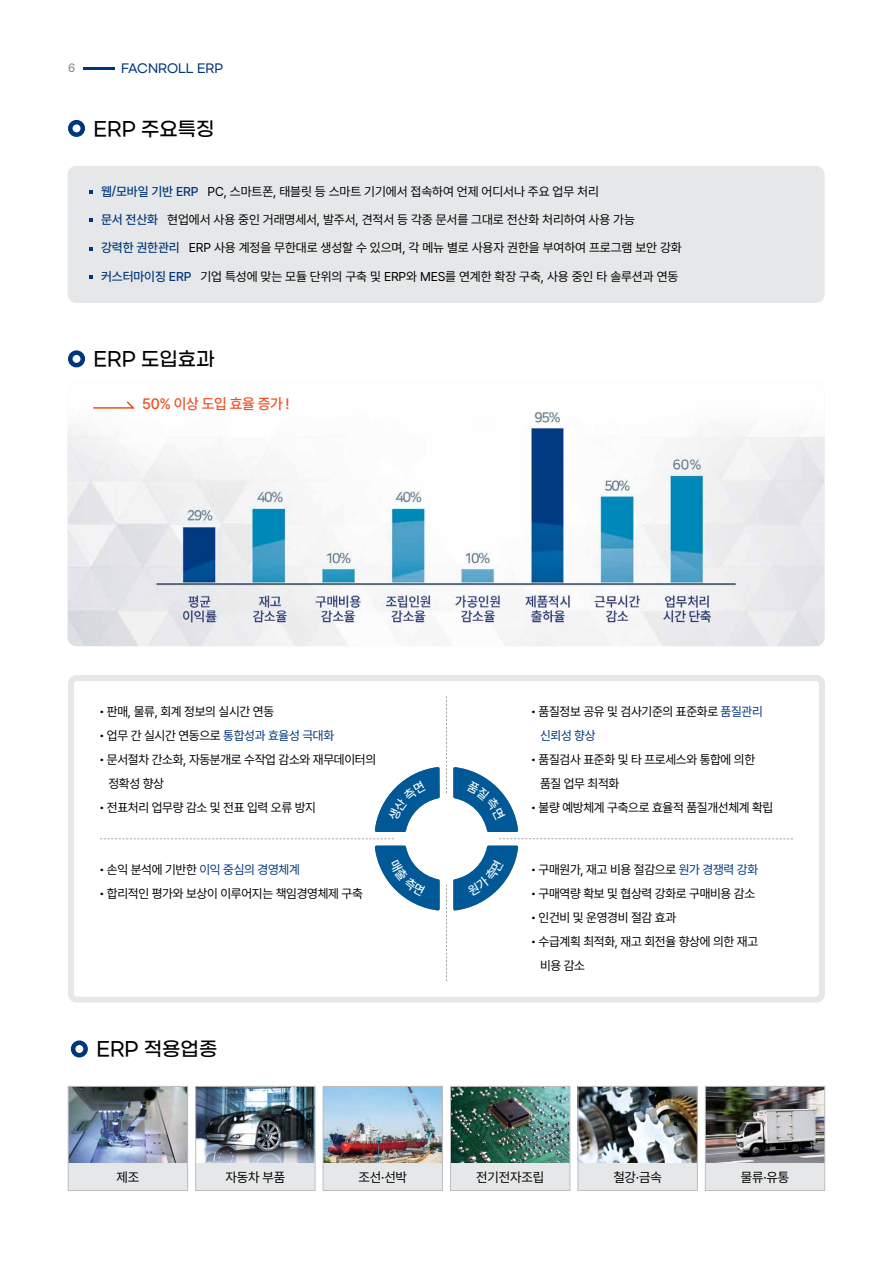
<style>
.page{position:relative;width:893px;height:1263px;background:#fff}
.page>*{position:absolute;margin:0;border:0;box-sizing:border-box;transform-origin:0 0}
.t1{font:500 19.5px "Gmarket Sans";color:#000}
.t2{font:500 15px "Pretendard";letter-spacing:-.025em;color:#f04e22}
.t3{font:13.5px "Pretendard";letter-spacing:-.01em;color:#000}
.t4{font:12.75px/24px "Pretendard";letter-spacing:-.025em;color:#000}
.t5{font:12.75px "Pretendard";color:#00367b}
.t6{font:500 12px "Gmarket Sans";color:#00367b}
.t7{font:12px "Pretendard";color:#808284}
.s1{font-weight:500;color:#00367b}
.s2{font-weight:900;font-size:13.5px}
.s3{color:#00367b}
</style>
<div class="page">
<div style="left:68px;top:120px;width:17px;height:17px;border:4px solid #00367b;border-radius:50%"></div>
<div style="left:68px;top:675px;width:757px;height:327px;border:6px solid #e6e7e8;border-radius:6px"></div>
<img style="left:68px;top:412px;width:757px;height:234px">
<div style="left:68px;top:350px;width:17px;height:17px;border:4px solid #00367b;border-radius:50%"></div>
<svg style="left:93px;top:401px;width:42px;height:8px"></svg>
<img style="left:577px;top:1086px;width:121px;height:105px">
<div style="left:71px;top:1040px;width:17px;height:17px;border:4px solid #00367b;border-radius:50%"></div>
<img style="left:195px;top:1086px;width:120px;height:105px">
<img style="left:450px;top:1086px;width:120px;height:105px">
<img style="left:68px;top:1086px;width:120px;height:105px">
<img style="left:323px;top:1086px;width:120px;height:105px">
<img style="left:705px;top:1086px;width:120px;height:105px">
<div style="left:68px;top:166px;width:757px;height:137px;background:#e6e7e8;border-radius:9px"></div>
<svg style="left:89px;top:190px;width:4px;height:4px"></svg>
<svg style="left:89px;top:247px;width:4px;height:3px"></svg>
<svg style="left:89px;top:218px;width:4px;height:4px"></svg>
<svg style="left:89px;top:275px;width:4px;height:3px"></svg>
<svg style="left:83px;top:67px;width:32px;height:2px"></svg>
<svg style="left:100px;top:696px;width:693px;height:285px"></svg>
<p class="t7" style="left:68px;top:59px;width:9px">6</p>
<p class="t6" style="left:121px;top:62px;width:103px">FACNROLL ERP</p>
<h1 class="t1" style="left:94px;top:118px;width:123px">ERP 주요특징</h1>
<p class="t4" style="left:101px;top:179px;width:499px"><span class="s1">웹/모바일 기반 ERP</span> PC, 스마트폰, 태블릿 등 스마트 기기에서 접속하여 언제 어디서나 주요 업무 처리</p>
<p class="t4" style="left:101px;top:207px;width:535px"><span class="s1">문서 전산화</span> 현업에서 사용 중인 거래명세서, 발주서, 견적서 등 각종 문서를 그대로 전산화 처리하여 사용 가능</p>
<p class="t4" style="left:101px;top:236px;width:582px"><span class="s1">강력한 권한관리</span> ERP 사용 계정을 무한대로 생성할 수 있으며, 각 메뉴 별로 사용자 권한을 부여하여 프로그램 보안 강화</p>
<p class="t4" style="left:101px;top:264px;width:579px"><span class="s1">커스터마이징 ERP</span> 기업 특성에 맞는 모듈 단위의 구축 및 ERP와 MES를 연계한 확장 구축, 사용 중인 타 솔루션과 연동</p>
<h1 class="t1" style="left:94px;top:349px;width:123px">ERP 도입효과</h1>
<p class="t2" style="left:142px;top:393px;width:149px">50% 이상 도입 효율 증가 !</p>
<p class="t4" style="left:100px;top:699px;width:176px"><span class="s2">·</span> 판매, 물류, 회계 정보의 실시간 연동</p>
<p class="t4" style="left:100px;top:723px;width:236px"><span class="s2">·</span> 업무 간 실시간 연동으로 <span class="s3">통합성과 효율성 극대화</span></p>
<p class="t4" style="left:100px;top:747px;width:278px"><span class="s2">·</span> 문서절차 간소화, 자동분개로 수작업 감소와 재무데이터의</p>
<p class="t4" style="left:108px;top:771px;width:57px">정확성 향상</p>
<p class="t4" style="left:100px;top:795px;width:218px"><span class="s2">·</span> 전표처리 업무량 감소 및 전표 입력 오류 방지</p>
<p class="t4" style="left:100px;top:857px;width:264px"><span class="s2">·</span> 손익 분석에 기반한 <span class="s3">이익 중심의 경영체계<br></span><span class="s2">·</span> 합리적인 평가와 보상이 이루어지는 책임경영체제 구축</p>
<h1 class="t1" style="left:96px;top:1039px;width:123px">ERP 적용업종</h1>
<p class="t4" style="left:531px;top:699px;width:233px"><span class="s2">·</span> 품질정보 공유 및 검사기준의 표준화로 <span class="s3">품질관리</span></p>
<p class="t5" style="left:540px;top:726px;width:57px">신뢰성 향상</p>
<p class="t4" style="left:531px;top:747px;width:225px"><span class="s2">·</span> 품질검사 표준화 및 타 프로세스와 통합에 의한</p>
<p class="t4" style="left:540px;top:771px;width:81px">품질 업무 최적화</p>
<p class="t4" style="left:531px;top:795px;width:243px"><span class="s2">·</span> 불량 예방체계 구축으로 효율적 품질개선체계 확립</p>
<p class="t4" style="left:531px;top:857px;width:228px"><span class="s2">·</span> 구매원가, 재고 비용 절감으로 <span class="s3">원가 경쟁력 강화</span></p>
<p class="t4" style="left:531px;top:881px;width:225px"><span class="s2">·</span> 구매역량 확보 및 협상력 강화로 구매비용 감소</p>
<p class="t4" style="left:531px;top:905px;width:146px"><span class="s2">·</span> 인건비 및 운영경비 절감 효과</p>
<p class="t4" style="left:531px;top:929px;width:228px"><span class="s2">·</span> 수급계획 최적화, 재고 회전율 향상에 의한 재고</p>
<p class="t4" style="left:540px;top:953px;width:47px">비용 감소</p>
<p class="t3" style="left:613px;top:1167px;width:50px">철강·금속</p>
<p class="t3" style="left:117px;top:1167px;width:24px">제조</p>
<p class="t3" style="left:225px;top:1167px;width:61px">자동차 부품</p>
<p class="t3" style="left:358px;top:1167px;width:50px">조선·선박</p>
<p class="t3" style="left:476px;top:1167px;width:70px">전기전자조립</p>
<p class="t3" style="left:741px;top:1167px;width:50px">물류·유통</p>
</div>
